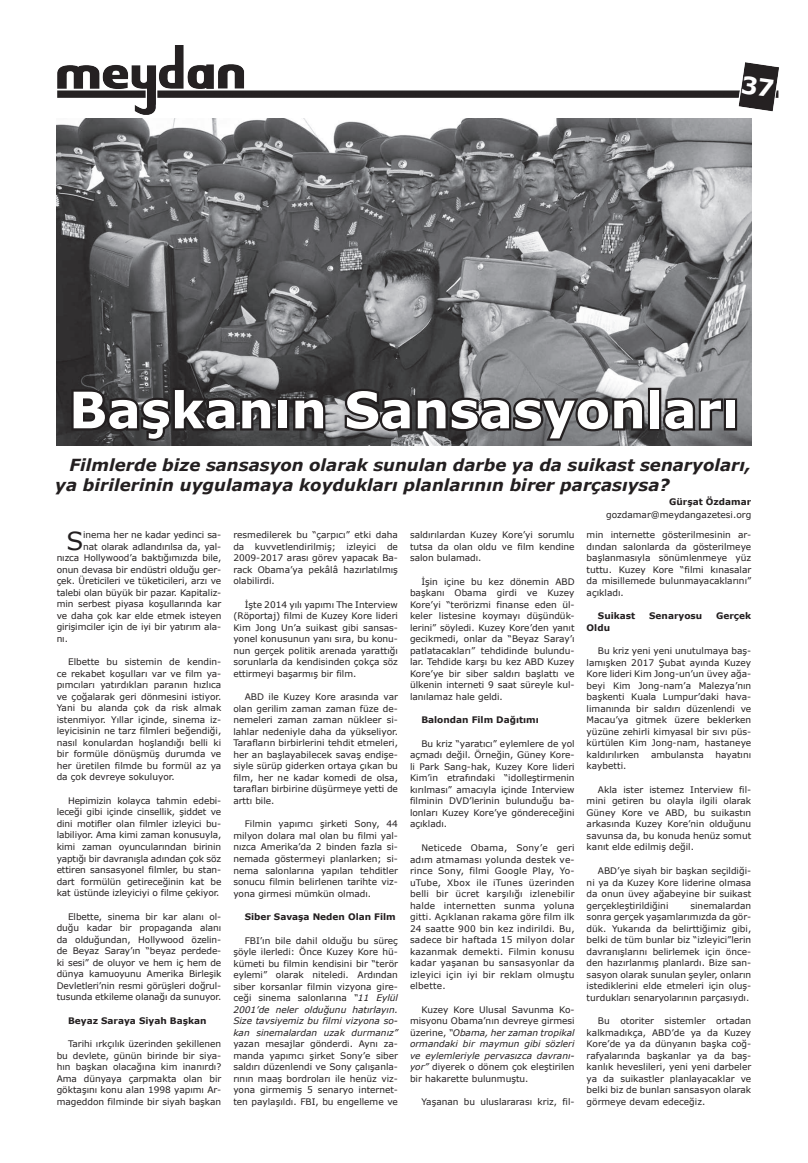
<style>
.page{position:relative;width:808px;height:1163px;background:#fff}
.page>*{position:absolute;margin:0;border:0;box-sizing:border-box;transform-origin:0 0}
.t1{font:700 50.3px "Verdana";color:#fff}
.t2{font:24.8px "Verdana";color:#231f20}
.t3{font:italic 700 16.6px/20.2px "Verdana";color:#231f20}
.t4{font:9px/11.5px "Verdana";color:#231f20;text-align:justify}
.t5{font:700 9px "Verdana";color:#231f20}
.s1{font-style:italic}
</style>
<div class="page">
<img style="left:57px;top:45px;width:722px;height:70px">
<img style="left:57px;top:118px;width:694px;height:327px">
<svg style="left:69px;top:385px;width:206px;height:58px;background:#363435"></svg>
<div style="left:276px;top:398px;width:13px;height:32px;border:4px solid #231f20"></div>
<svg style="left:291px;top:394px;width:37px;height:38px"></svg>
<svg style="left:342px;top:386px;width:304px;height:57px;background:#565557"></svg>
<div style="left:648px;top:388px;width:13px;height:42px;border:4px solid #231f20"></div>
<svg style="left:659px;top:394px;width:67px;height:40px;background:#585759"></svg>
<div style="left:724px;top:398px;width:13px;height:32px;border:4px solid #231f20"></div>
<svg style="left:742px;top:76px;width:32px;height:21px"></svg>
<h1 class="t1" style="left:69px;top:374px;width:671px">Başkanın Sansasyonları</h1>
<h3 class="t3" style="left:55px;top:454px;width:697px;text-indent:14px">Filmlerde bize sansasyon olarak sunulan darbe ya da suikast senaryoları, ya birilerinin uygulamaya koydukları planlarının birer parçasıysa?</h3>
<p class="t5" style="left:669px;top:495px;width:84px">Gürşat Özdamar</p>
<p class="t4" style="left:606px;top:508px;width:147px">gozdamar@meydangazetesi.org</p>
<h2 class="t2" style="left:66px;top:523px;width:18px">S</h2>
<p class="t4" style="left:83px;top:530px;width:140px">inema her ne kadar yedinci sa-</p>
<p class="t4" style="left:83px;top:540px;width:140px">nat olarak adlandırılsa da, yal-</p>
<p class="t4" style="left:57px;top:552px;width:166px">nızca Hollywood’a baktığımızda bile,</p>
<p class="t4" style="left:57px;top:563px;width:166px">onun devasa bir endüstri olduğu ger-</p>
<p class="t4" style="left:57px;top:575px;width:166px">çek. Üreticileri ve tüketicileri, arzı ve</p>
<p class="t4" style="left:57px;top:586px;width:166px">talebi olan büyük bir pazar. Kapitaliz-</p>
<p class="t4" style="left:57px;top:598px;width:166px">min serbest piyasa koşullarında kar</p>
<p class="t4" style="left:57px;top:609px;width:166px">ve daha çok kar elde etmek isteyen</p>
<p class="t4" style="left:57px;top:621px;width:166px">girişimciler için de iyi bir yatırım ala-</p>
<p class="t4" style="left:57px;top:632px;width:13px">nı.</p>
<p class="t4" style="left:57px;top:656px;width:166px;text-indent:11px">Elbette bu sistemin de kendin&shy;ce rekabet koşulları var ve film ya&shy;pımcıları yatırdıkları paranın hızlıca ve çoğalarak geri dönmesini istiyor.<br>Yani bu alanda çok da risk almak istenmiyor. Yıllar içinde, sinema iz&shy;leyicisinin ne tarz filmleri beğendiği, nasıl konulardan hoşlandığı belli ki bir formüle dönüşmüş durumda ve her üretilen filmde bu formül az ya da çok devreye sokuluyor.</p>
<p class="t4" style="left:57px;top:794px;width:166px;text-indent:11px">Hepimizin kolayca tahmin edebi&shy;leceği gibi içinde cinsellik, şiddet ve dini motifler olan filmler izleyici bu&shy;labiliyor. Ama kimi zaman konusuyla, kimi zaman oyuncularından birinin yaptığı bir davranışla adından çok söz ettiren sansasyonel filmler, bu stan&shy;dart formülün getireceğinin kat be kat üstünde izleyiciyi o filme çekiyor.</p>
<p class="t4" style="left:57px;top:910px;width:166px;text-indent:11px">Elbette, sinema bir kar alanı ol&shy;duğu kadar bir propaganda alanı da olduğundan, Hollywood özelin&shy;de Beyaz Saray’ın “beyaz perdede&shy;ki sesi” de oluyor ve hem iç hem de dünya kamuoyunu Amerika Birleşik Devletleri’nin resmi görüşleri doğrul&shy;tusunda etkileme olanağı da sunuyor.</p>
<p class="t5" style="left:68px;top:1013px;width:140px">Beyaz Saraya Siyah Başkan</p>
<p class="t4" style="left:57px;top:1037px;width:166px;text-indent:11px">Tarihi ırkçılık üzerinden şekillenen bu devlete, günün birinde bir siya&shy;hın başkan olacağına kim inanırdı?<br>Ama dünyaya çarpmakta olan bir göktaşını konu alan 1998 yapımı Ar&shy;mageddon filminde bir siyah başkan</p>
<p class="t4" style="left:233px;top:529px;width:166px">resmedilerek bu “çarpıcı” etki daha da kuvvetlendirilmiş; izleyici de 2009-2017 arası görev yapacak Ba&shy;rack Obama’ya pekâlâ hazırlatılmış olabilirdi.</p>
<p class="t4" style="left:233px;top:598px;width:166px;text-indent:11px">İşte 2014 yılı yapımı The Interview (Röportaj) filmi de Kuzey Kore lideri Kim Jong Un’a suikast gibi sansas&shy;yonel konusunun yanı sıra, bu konu&shy;nun gerçek politik arenada yarattığı sorunlarla da kendisinden çokça söz ettirmeyi başarmış bir film.</p>
<p class="t4" style="left:233px;top:691px;width:166px;text-indent:11px">ABD ile Kuzey Kore arasında var olan gerilim zaman zaman füze de&shy;nemeleri zaman zaman nükleer si&shy;lahlar nedeniyle daha da yükseliyor.<br>Tarafların birbirlerini tehdit etmeleri, her an başlayabilecek savaş endişe&shy;siyle sürüp giderken ortaya çıkan bu film, her ne kadar komedi de olsa, tarafları birbirine düşürmeye yetti de arttı bile.</p>
<p class="t4" style="left:233px;top:818px;width:166px;text-indent:11px">Filmin yapımcı şirketi Sony, 44 milyon dolara mal olan bu filmi yal&shy;nızca Amerika’da 2 binden fazla si&shy;nemada göstermeyi planlarken; si&shy;nema salonlarına yapılan tehditler sonucu filmin belirlenen tarihte viz&shy;yona girmesi mümkün olmadı.</p>
<p class="t5" style="left:245px;top:910px;width:153px">Siber Savaşa Neden Olan Film</p>
<p class="t4" style="left:233px;top:934px;width:166px;text-indent:11px">FBI’ın bile dahil olduğu bu süreç şöyle ilerledi: Önce Kuzey Kore hü&shy;kümeti bu filmin kendisini bir “terör eylemi” olarak niteledi. Ardından siber korsanlar filmin vizyona gire&shy;ceği sinema salonlarına <span class="s1">“11 Eylül 2001’de neler olduğunu hatırlayın.<br>Size tavsiyemiz bu filmi vizyona so&shy;kan sinemalardan uzak durmanız”</span></p>
<p class="t4" style="left:233px;top:1037px;width:166px">yazan mesajlar gönderdi. Aynı za&shy;manda yapımcı şirket Sony’e siber saldırı düzenlendi ve Sony çalışanla&shy;rının maaş bordroları ile henüz viz&shy;yona girmemiş 5 senaryo internet&shy;ten paylaşıldı. FBI, bu engelleme ve</p>
<p class="t4" style="left:410px;top:529px;width:166px">saldırılardan Kuzey Kore’yi sorumlu tutsa da olan oldu ve film kendine salon bulamadı.</p>
<p class="t4" style="left:410px;top:575px;width:166px;text-indent:11px">İşin içine bu kez dönemin ABD başkanı Obama girdi ve Kuzey Kore’yi “terörizmi finanse eden ül&shy;keler listesine koymayı düşündük&shy;lerini” söyledi. Kuzey Kore’den yanıt gecikmedi, onlar da “Beyaz Saray’ı patlatacakları” tehdidinde bulundu&shy;lar. Tehdide karşı bu kez ABD Kuzey Kore’ye bir siber saldırı başlattı ve ülkenin interneti 9 saat süreyle kul&shy;lanılamaz hale geldi.</p>
<p class="t5" style="left:421px;top:713px;width:119px">Balondan Film Dağıtımı</p>
<p class="t4" style="left:410px;top:737px;width:166px;text-indent:11px">Bu kriz “yaratıcı” eylemlere de yol açmadı değil. Örneğin, Güney Kore&shy;li Park Sang-hak, Kuzey Kore lideri Kim’in etrafındaki “idolleştirmenin kırılması” amacıyla içinde Interview filminin DVD’lerinin bulunduğu ba&shy;lonları Kuzey Kore’ye göndereceğini açıkladı.</p>
<p class="t4" style="left:410px;top:841px;width:166px;text-indent:11px">Neticede Obama, Sony’e geri adım atmaması yolunda destek ve&shy;rince Sony, filmi Google Play, Yo&shy;uTube, Xbox ile iTunes üzerinden belli bir ücret karşılığı izlenebilir halde internetten sunma yoluna gitti. Açıklanan rakama göre film ilk 24 saatte 900 bin kez indirildi. Bu, sadece bir haftada 15 milyon dolar kazanmak demekti. Filmin konusu kadar yaşanan bu sansasyonlar da izleyici için iyi bir reklam olmuştu elbette.</p>
<p class="t4" style="left:410px;top:1003px;width:166px;text-indent:11px">Kuzey Kore Ulusal Savunma Ko&shy;misyonu Obama’nın devreye girmesi üzerine, <span class="s1">“Obama, her zaman tropikal ormandaki bir maymun gibi sözleri ve eylemleriyle pervasızca davranı&shy;yor”</span> diyerek o dönem çok eleştirilen bir hakarette bulunmuştu.</p>
<p class="t4" style="left:421px;top:1095px;width:155px">Yaşanan bu uluslararası kriz, fil-</p>
<p class="t4" style="left:587px;top:529px;width:166px">min internette gösterilmesinin ar&shy;dından salonlarda da gösterilmeye başlanmasıyla sönümlenmeye yüz tuttu. Kuzey Kore “filmi kınasalar da misillemede bulunmayacaklarını” açıkladı.</p>
<p class="t5" style="left:598px;top:609px;width:39px">Suikast</p>
<p class="t5" style="left:649px;top:609px;width:55px">Senaryosu</p>
<p class="t5" style="left:716px;top:609px;width:37px">Gerçek</p>
<p class="t5" style="left:587px;top:621px;width:25px">Oldu</p>
<p class="t4" style="left:587px;top:645px;width:166px;text-indent:11px">Bu kriz yeni yeni unutulmaya baş&shy;lamışken 2017 Şubat ayında Kuzey Kore lideri Kim Jong-un’un üvey ağa&shy;beyi Kim Jong-nam’a Malezya’nın başkenti Kuala Lumpur’daki hava&shy;limanında bir saldırı düzenlendi ve Macau’ya gitmek üzere beklerken yüzüne zehirli kimyasal bir sıvı püs&shy;kürtülen Kim Jong-nam, hastaneye kaldırılırken</p>
<p class="t4" style="left:651px;top:748px;width:54px">ambulansta</p>
<p class="t4" style="left:715px;top:748px;width:37px">hayatını</p>
<p class="t4" style="left:587px;top:761px;width:41px">kaybetti.</p>
<p class="t4" style="left:587px;top:783px;width:166px;text-indent:11px">Akla ister istemez Interview fil&shy;mini getiren bu olayla ilgili olarak Güney Kore ve ABD, bu suikastın arkasında Kuzey Kore’nin olduğunu savunsa da, bu konuda henüz somut kanıt elde edilmiş değil.</p>
<p class="t4" style="left:587px;top:864px;width:166px;text-indent:11px">ABD’ye siyah bir başkan seçildiği&shy;ni ya da Kuzey Kore liderine olmasa da onun üvey ağabeyine bir suikast gerçekleştirildiğini</p>
<p class="t4" style="left:587px;top:899px;width:166px;text-indent:104px">sinemalardan sonra gerçek yaşamlarımızda da gör&shy;dük. Yukarıda da belirttiğimiz gibi, belki de tüm bunlar biz “izleyici”lerin davranışlarını belirlemek için önce&shy;den hazırlanmış planlardı. Bize san&shy;sasyon olarak sunulan şeyler, onların istediklerini elde etmeleri için oluş&shy;turdukları senaryolarının parçasıydı.</p>
<p class="t4" style="left:587px;top:1015px;width:166px;text-indent:11px">Bu otoriter sistemler ortadan kalkmadıkça, ABD’de ya da Kuzey Kore’de ya da dünyanın başka coğ&shy;rafyalarında başkanlar ya da baş&shy;kanlık heveslileri, yeni yeni darbeler ya da suikastler planlayacaklar ve belki biz de bunları sansasyon olarak görmeye devam edeceğiz.</p>
</div>
